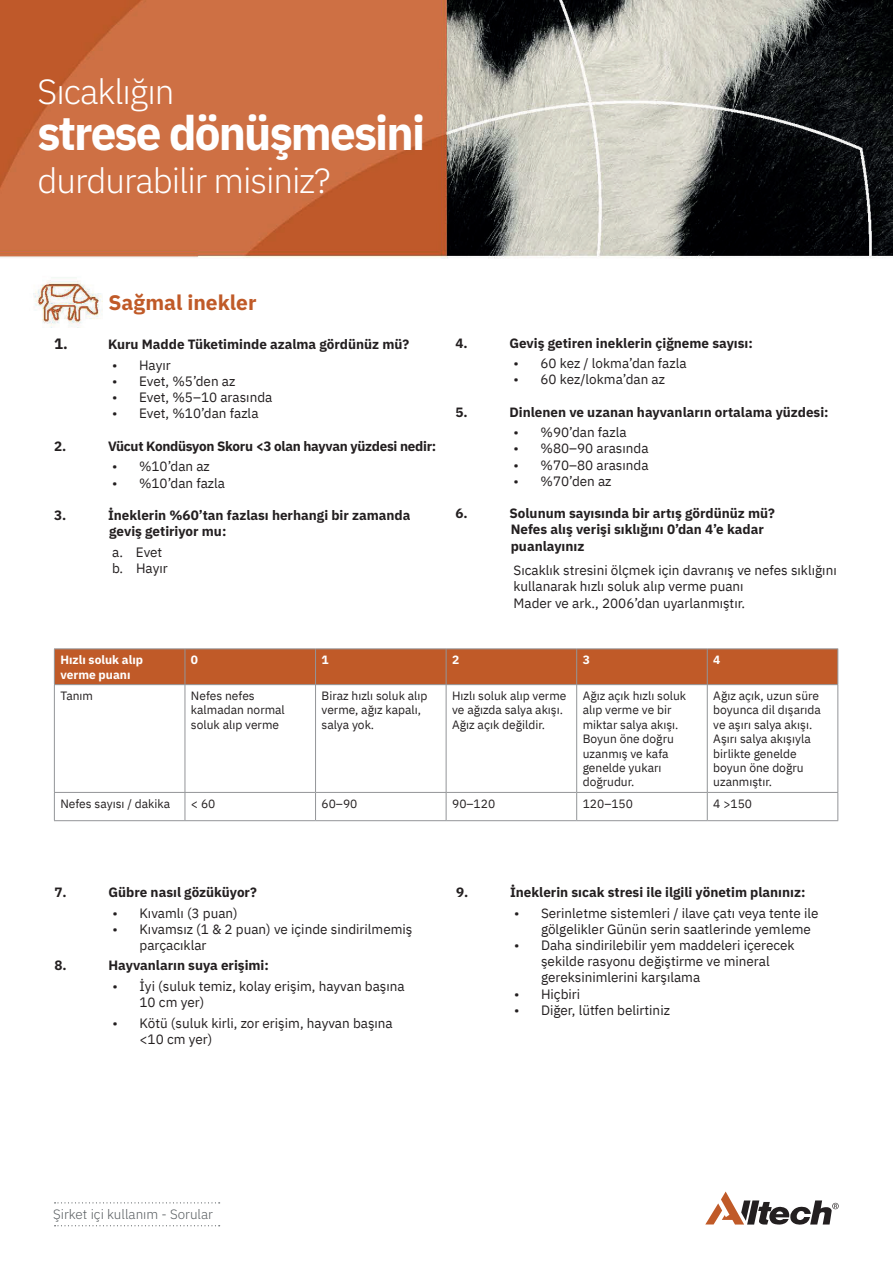
<style>
.page{position:relative;width:893px;height:1263px;background:#fff}
.page>*{position:absolute;margin:0;border:0;box-sizing:border-box;transform-origin:0 0}
.t1{font:700 47.7px "IBM Plex Sans";letter-spacing:-.04em;color:#fff;scale:.96 1}
.t2{font:300 34.95px "IBM Plex Sans";letter-spacing:-.03em;color:#fff}
.t3{font:700 21px "IBM Plex Sans";color:#c05a28}
.t4{font:700 15px "IBM Plex Sans";color:#231f20}
.t5{font:13.5px/16.2px "IBM Plex Sans";color:#231f20}
.t6{font:700 13.5px/16.2px "IBM Plex Sans";color:#231f20}
.t7{font:700 13.5px "IBM Plex Sans";letter-spacing:-.02em;color:#231f20}
.t8{font:300 13.5px "IBM Plex Sans";color:#595e61}
.t9{font:12px/14.4px "IBM Plex Sans";color:#231f20}
.t10{font:700 12px/14.4px "IBM Plex Sans";color:#fff}
</style>
<div class="page">
<img style="left:0;top:0;width:893px;height:1227px">
<svg style="left:55px;top:1202px;width:165px;height:1px"></svg>
<svg style="left:55px;top:1225px;width:165px;height:1px"></svg>
<div style="left:55px;top:649px;width:782px;height:35px;background:#c05a28"></div>
<hr style="left:54px;top:648px;width:131px;height:1px;background:#939598">
<hr style="left:54px;top:649px;width:1px;height:35px;background:#939598">
<hr style="left:185px;top:648px;width:131px;height:1px;background:#939598">
<hr style="left:185px;top:649px;width:1px;height:35px;background:#939598">
<hr style="left:316px;top:648px;width:130px;height:1px;background:#939598">
<hr style="left:315px;top:649px;width:1px;height:35px;background:#939598">
<hr style="left:446px;top:648px;width:131px;height:1px;background:#939598">
<hr style="left:446px;top:649px;width:1px;height:35px;background:#939598">
<hr style="left:577px;top:648px;width:130px;height:1px;background:#939598">
<hr style="left:576px;top:649px;width:1px;height:35px;background:#939598">
<hr style="left:707px;top:648px;width:131px;height:1px;background:#939598">
<hr style="left:707px;top:649px;width:1px;height:35px;background:#939598">
<hr style="left:837px;top:649px;width:1px;height:35px;background:#939598">
<hr style="left:54px;top:684px;width:131px;height:1px;background:#939598">
<hr style="left:54px;top:685px;width:1px;height:107px;background:#939598">
<hr style="left:185px;top:684px;width:131px;height:1px;background:#939598">
<hr style="left:185px;top:685px;width:1px;height:107px;background:#939598">
<hr style="left:316px;top:684px;width:130px;height:1px;background:#939598">
<hr style="left:315px;top:685px;width:1px;height:107px;background:#939598">
<hr style="left:446px;top:684px;width:131px;height:1px;background:#939598">
<hr style="left:446px;top:685px;width:1px;height:107px;background:#939598">
<hr style="left:577px;top:684px;width:130px;height:1px;background:#939598">
<hr style="left:576px;top:685px;width:1px;height:107px;background:#939598">
<hr style="left:707px;top:684px;width:131px;height:1px;background:#939598">
<hr style="left:707px;top:685px;width:1px;height:107px;background:#939598">
<hr style="left:837px;top:685px;width:1px;height:107px;background:#939598">
<hr style="left:54px;top:792px;width:131px;height:1px;background:#939598">
<svg style="left:54px;top:793px;width:1px;height:27px"></svg>
<hr style="left:185px;top:792px;width:131px;height:1px;background:#939598">
<svg style="left:185px;top:793px;width:1px;height:27px"></svg>
<hr style="left:316px;top:792px;width:130px;height:1px;background:#939598">
<svg style="left:315px;top:793px;width:1px;height:27px"></svg>
<hr style="left:446px;top:792px;width:131px;height:1px;background:#939598">
<svg style="left:446px;top:793px;width:1px;height:27px"></svg>
<hr style="left:577px;top:792px;width:130px;height:1px;background:#939598">
<svg style="left:576px;top:793px;width:1px;height:27px"></svg>
<hr style="left:707px;top:792px;width:131px;height:1px;background:#939598">
<svg style="left:707px;top:793px;width:1px;height:27px"></svg>
<svg style="left:837px;top:793px;width:1px;height:27px"></svg>
<hr style="left:54px;top:820px;width:131px;height:1px;background:#939598">
<hr style="left:185px;top:820px;width:131px;height:1px;background:#939598">
<hr style="left:316px;top:820px;width:130px;height:1px;background:#939598">
<hr style="left:446px;top:820px;width:131px;height:1px;background:#939598">
<hr style="left:577px;top:820px;width:130px;height:1px;background:#939598">
<hr style="left:707px;top:820px;width:131px;height:1px;background:#939598">
<svg style="left:705px;top:1191px;width:134px;height:34px"></svg>
<h2 class="t2" style="left:38px;top:65px;width:138px">Sıcaklığın</h2>
<h1 class="t1" style="left:38px;top:95px;width:405px">strese dönüşmesini</h1>
<h2 class="t2" style="left:38px;top:155px;width:294px">durdurabilir misiniz?</h2>
<h3 class="t3" style="left:109px;top:286px;width:149px">Sağmal inekler</h3>
<p class="t4" style="left:54px;top:332px;width:15px">1.</p>
<p class="t6" style="left:108px;top:335px;width:303px">Kuru Madde Tüketiminde azalma gördünüz mü?</p>
<p class="t5" style="left:112px;top:356px;width:60px">• Hayır</p>
<p class="t5" style="left:112px;top:372px;width:125px">• Evet, %5’den az</p>
<p class="t5" style="left:112px;top:388px;width:162px">• Evet, %5–10 arasında</p>
<p class="t5" style="left:112px;top:404px;width:148px">• Evet, %10’dan fazla</p>
<p class="t6" style="left:54px;top:437px;width:14px">2.</p>
<p class="t7" style="left:108px;top:435px;width:330px">Vücut Kondüsyon Skoru &lt;3 olan hayvan yüzdesi nedir:</p>
<p class="t5" style="left:112px;top:457px;width:99px">• %10’dan az</p>
<p class="t5" style="left:112px;top:473px;width:115px">• %10’dan fazla</p>
<p class="t6" style="left:54px;top:506px;width:14px">3.</p>
<p class="t6" style="left:108px;top:506px;width:304px">İneklerin %60’tan fazlası herhangi bir zamanda geviş getiriyor mu:</p>
<p class="t5" style="left:112px;top:543px;width:57px">a. Evet b. Hayır</p>
<p class="t6" style="left:455px;top:334px;width:14px">4.</p>
<p class="t6" style="left:509px;top:334px;width:245px">Geviş getiren ineklerin çiğneme sayısı:</p>
<p class="t5" style="left:513px;top:354px;width:175px">• 60 kez / lokma’dan fazla</p>
<p class="t5" style="left:513px;top:370px;width:153px">• 60 kez/lokma’dan az</p>
<p class="t6" style="left:455px;top:403px;width:14px">5.</p>
<p class="t6" style="left:509px;top:403px;width:321px">Dinlenen ve uzanan hayvanların ortalama yüzdesi:</p>
<p class="t5" style="left:513px;top:423px;width:115px">• %90’dan fazla</p>
<p class="t5" style="left:513px;top:439px;width:137px">• %80–90 arasında</p>
<p class="t5" style="left:513px;top:455px;width:137px">• %70–80 arasında</p>
<p class="t5" style="left:513px;top:472px;width:100px">• %70’den az</p>
<p class="t6" style="left:455px;top:504px;width:14px">6.</p>
<p class="t6" style="left:509px;top:504px;width:267px">Solunum sayısında bir artış gördünüz mü?<br>Nefes alış verişi sıklığını 0’dan 4’e kadar puanlayınız</p>
<p class="t5" style="left:513px;top:561px;width:325px">Sıcaklık stresini ölçmek için davranış ve nefes sıklığını kullanarak hızlı soluk alıp verme puanı<br>Mader ve ark., 2006’dan uyarlanmıştır.</p>
<p class="t10" style="left:60px;top:652px;width:84px">Hızlı soluk alıp verme puanı</p>
<p class="t10" style="left:191px;top:652px;width:9px">0</p>
<p class="t10" style="left:322px;top:652px;width:9px">1</p>
<p class="t10" style="left:452px;top:652px;width:9px">2</p>
<p class="t10" style="left:583px;top:652px;width:9px">3</p>
<p class="t10" style="left:713px;top:652px;width:9px">4</p>
<p class="t9" style="left:60px;top:687px;width:34px">Tanım</p>
<p class="t9" style="left:191px;top:687px;width:95px">Nefes nefes kalmadan normal soluk alıp verme</p>
<p class="t9" style="left:322px;top:687px;width:107px">Biraz hızlı soluk alıp verme, ağız kapalı, salya yok.</p>
<p class="t9" style="left:452px;top:687px;width:116px">Hızlı soluk alıp verme ve ağızda salya akışı.<br>Ağız açık değildir.</p>
<p class="t9" style="left:583px;top:687px;width:105px">Ağız açık hızlı soluk alıp verme ve bir miktar salya akışı.<br>Boyun öne doğru uzanmış ve kafa genelde yukarı doğrudur.</p>
<p class="t9" style="left:713px;top:687px;width:109px">Ağız açık, uzun süre boyunca dil dışarıda ve aşırı salya akışı.<br>Aşırı salya akışıyla birlikte genelde boyun öne doğru uzanmıştır.</p>
<p class="t9" style="left:60px;top:795px;width:111px">Nefes sayısı / dakika</p>
<p class="t9" style="left:191px;top:795px;width:26px">&lt; 60</p>
<p class="t9" style="left:322px;top:795px;width:37px">60–90</p>
<p class="t9" style="left:452px;top:795px;width:45px">90–120</p>
<p class="t9" style="left:583px;top:795px;width:52px">120–150</p>
<p class="t9" style="left:713px;top:795px;width:40px">4 &gt;150</p>
<p class="t6" style="left:55px;top:883px;width:14px">7.</p>
<p class="t6" style="left:109px;top:883px;width:150px">Gübre nasıl gözüküyor?</p>
<p class="t5" style="left:113px;top:904px;width:127px">• Kıvamlı (3 puan)</p>
<p class="t5" style="left:140px;top:920px;width:274px;text-indent:-27px">• Kıvamsız (1 &amp; 2 puan) ve içinde sindirilmemiş parçacıklar</p>
<p class="t6" style="left:55px;top:956px;width:14px">8.</p>
<p class="t6" style="left:109px;top:956px;width:162px">Hayvanların suya erişimi:</p>
<p class="t5" style="left:140px;top:977px;width:267px;text-indent:-27px">• İyi (suluk temiz, kolay erişim, hayvan başına<br>10 cm yer)</p>
<p class="t5" style="left:140px;top:1013px;width:255px;text-indent:-27px">• Kötü (suluk kirli, zor erişim, hayvan başına &lt;10 cm yer)</p>
<p class="t6" style="left:456px;top:883px;width:14px">9.</p>
<p class="t6" style="left:510px;top:883px;width:297px">İneklerin sıcak stresi ile ilgili yönetim planınız:</p>
<p class="t5" style="left:541px;top:904px;width:279px;text-indent:-27px">• Serinletme sistemleri / ilave çatı veya tente ile gölgelikler Günün serin saatlerinde yemleme</p>
<p class="t5" style="left:541px;top:936px;width:255px;text-indent:-27px">• Daha sindirilebilir yem maddeleri içerecek şekilde rasyonu değiştirme ve mineral gereksinimlerini karşılama</p>
<p class="t5" style="left:514px;top:985px;width:68px">• Hiçbiri</p>
<p class="t5" style="left:514px;top:1001px;width:157px">• Diğer, lütfen belirtiniz</p>
<p class="t8" style="left:53px;top:1204px;width:161px">Şirket içi kullanım - Sorular</p>
</div>
